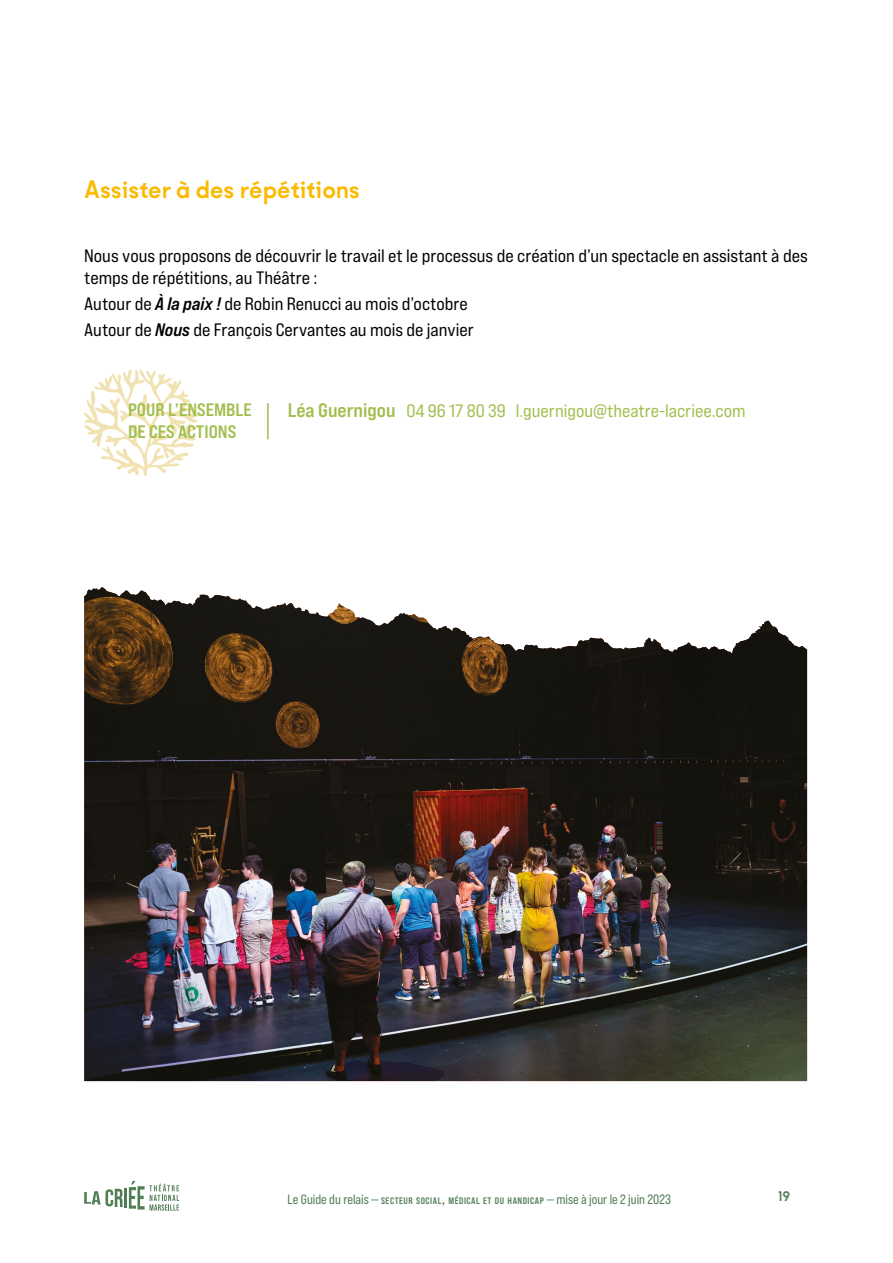
<style>
.page{position:relative;width:893px;height:1263px;background:#fff}
.page>*{position:absolute;margin:0;border:0;box-sizing:border-box;transform-origin:0 0}
.t1{font:700 27px "Kobe 1.1";letter-spacing:-.005em;color:#fbba00}
.t2{font:18px/21.6px "Bebas Neue Pro Exp Rg";color:#000}
.t3{font:18px "Bebas Neue Pro Exp Rg";color:#a1be4d}
.t4{font:18px/21.6px "Bebas Neue Pro Exp Bd";color:#a1be4d}
.t5{font:700 15px "Kobe 1.1";color:#527e55}
.t6{font:13.5px "Bebas Neue Pro Sm E Rg";color:#527e55}
.s1{font-family:"Bebas Neue Pro Exp Bd It"}
.s2{font-family:"Bebas Neue Pro Exp Bd";font-size:19.5px}
.s3{font-family:"Bebas Neue Pro Sm E Bd";font-size:9.45px}
.s4{font-family:"Bebas Neue Pro Sm E Bd"}
</style>
<div class="page">
<hr style="left:124px;top:1188px;width:3px;height:20px;background:#527e55">
<svg style="left:84px;top:1189px;width:39px;height:18px"></svg>
<svg style="left:129px;top:1181px;width:50px;height:30px"></svg>
<svg style="left:84px;top:369px;width:115px;height:107px"></svg>
<hr style="left:267px;top:403px;width:2px;height:36px;background:#a1be4d">
<img style="left:84px;top:588px;width:723px;height:493px">
<h1 class="t1" style="left:84px;top:174px;width:277px">Assister à des répétitions</h1>
<p class="t2" style="left:84px;top:245px;width:725px">Nous vous proposons de découvrir le travail et le processus de création d’un spectacle en assistant à des temps de répétitions, au Théâtre :</p>
<p class="t2" style="left:84px;top:290px;width:391px;line-height:25.8px">Autour de <span class="s1">À la paix !</span> de Robin Renucci au mois d’octobre<br>Autour de <span class="s1">Nous</span> de François Cervantes au mois de janvier</p>
<p class="t4" style="left:128px;top:399px;width:125px">POUR L’ENSEMBLE<br>DE CES ACTIONS</p>
<p class="t3" style="left:288px;top:399px;width:459px"><span class="s2">Léa Guernigou</span> 04 96 17 80 39 l.guernigou@theatre-lacriee.com</p>
<p class="t6" style="left:288px;top:1191px;width:385px">Le Guide du relais — <span class="s3">SECTEUR SOCIAL</span><span class="s4">,</span> <span class="s3">MÉDICAL ET DU HANDICAP</span> — mise à jour le 2 juin 2023</p>
<p class="t5" style="left:778px;top:1188px;width:14px">19</p>
</div>
